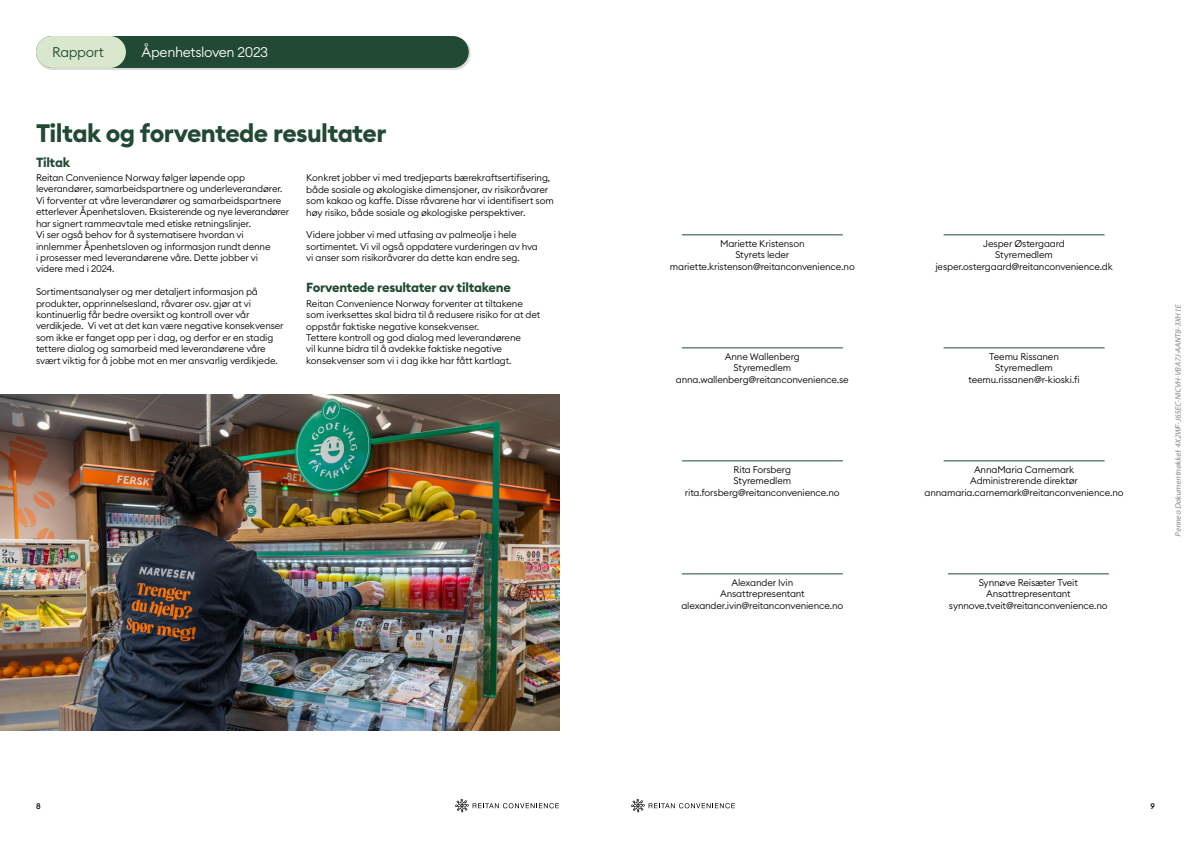
<style>
.page{position:relative;width:1191px;height:842px;background:#fff}
.page>*{position:absolute;margin:0;border:0;box-sizing:border-box;transform-origin:0 0}
.t1{font:700 25px "Euclid Circular B";letter-spacing:-.025em;color:#224934}
.t2{font:300 13.8px "Euclid Circular B";letter-spacing:-.025em;color:#fff}
.t3{font:300 13.8px "Euclid Circular B";letter-spacing:-.025em;color:#224934}
.t4{font:700 13px "Euclid Circular B";letter-spacing:-.02em;color:#224934}
.t5{font:300 9.5px/11.4px "Euclid Circular B";letter-spacing:-.015em;color:#000;text-align:center}
.t6{font:italic 8px "Myriad Pro";color:#888}
.t7{font:500 8px "Euclid Circular B";color:#000}
</style>
<div class="page">
<hr style="left:682px;top:235px;width:161px;height:1px;background:#224934">
<hr style="left:682px;top:348px;width:161px;height:1px;background:#224934">
<hr style="left:682px;top:461px;width:161px;height:1px;background:#224934">
<hr style="left:943px;top:461px;width:161px;height:1px;background:#224934">
<hr style="left:682px;top:574px;width:161px;height:1px;background:#224934">
<hr style="left:948px;top:574px;width:160px;height:1px;background:#224934">
<hr style="left:943px;top:235px;width:161px;height:1px;background:#224934">
<hr style="left:943px;top:348px;width:161px;height:1px;background:#224934">
<img style="left:0;top:394px;width:559px;height:336px">
<div style="left:38px;top:37px;width:433px;height:32px;background:#000;opacity:.15"></div>
<div style="left:36px;top:36px;width:433px;height:32px;background:#224934;border-radius:16px"></div>
<div style="left:36px;top:36px;width:90px;height:32px;background:#d9e8cd;border-radius:16px"></div>
<svg style="left:455px;top:799px;width:104px;height:13px"></svg>
<svg style="left:631px;top:799px;width:104px;height:13px"></svg>
<h2 class="t3" style="left:52px;top:43px;width:53px">Rapport</h2>
<h2 class="t2" style="left:142px;top:43px;width:128px">Åpenhetsloven 2023</h2>
<h1 class="t1" style="left:36px;top:122px;width:352px">Tiltak og forventede resultater</h1>
<p class="t5" style="left:306px;top:172px;width:249px;text-align:left">Konkret jobber vi med tredjeparts bærekraftsertifisering, både sosiale og økologiske dimensjoner, av risikoråvarer som kakao og kaffe. Disse råvarene har vi identifisert som høy risiko, både sosiale og økologiske perspektiver.</p>
<p class="t5" style="left:306px;top:229px;width:233px;text-align:left">Videre jobber vi med utfasing av palmeolje i hele sortimentet. Vi vil også oppdatere vurderingen av hva vi anser som risikoråvarer da dette kan endre seg.</p>
<h3 class="t4" style="left:36px;top:156px;width:36px">Tiltak</h3>
<p class="t5" style="left:36px;top:172px;width:255px;text-align:left">Reitan Convenience Norway følger løpende opp leverandører, samarbeidspartnere og underleverandører.<br>Vi forventer at våre leverandører og samarbeidspartnere etterlever Åpenhetsloven. Eksisterende og nye leverandører har signert rammeavtale med etiske retningslinjer.<br>Vi ser også behov for å systematisere hvordan vi innlemmer Åpenhetsloven og informasjon rundt denne<br>i prosesser med leverandørene våre. Dette jobber vi<br>videre med i 2024.</p>
<p class="t5" style="left:36px;top:286px;width:249px;text-align:left">Sortimentsanalyser og mer detaljert informasjon på produkter, opprinnelsesland, råvarer osv. gjør at vi kontinuerlig får bedre oversikt og kontroll over vår verdikjede. Vi vet at det kan være negative konsekvenser som ikke er fanget opp per i dag, og derfor er en stadig tettere dialog og samarbeid med leverandørene våre svært viktig for å jobbe mot en mer ansvarlig verdikjede.</p>
<h3 class="t4" style="left:306px;top:282px;width:206px">Forventede resultater av tiltakene</h3>
<p class="t5" style="left:306px;top:297px;width:235px;text-align:left">Reitan Convenience Norway forventer at tiltakene som iverksettes skal bidra til å redusere risiko for at det oppstår faktiske negative konsekvenser.<br>Tettere kontroll og god dialog med leverandørene<br>vil kunne bidra til å avdekke faktiske negative konsekvenser som vi i dag ikke har fått kartlagt.</p>
<p class="t5" style="left:670px;top:237px;width:186px">Mariette Kristenson<br>Styrets leder mariette.kristenson@reitanconvenience.no</p>
<p class="t5" style="left:676px;top:350px;width:174px">Anne Wallenberg<br>Styremedlem anna.wallenberg@reitanconvenience.se</p>
<p class="t5" style="left:935px;top:237px;width:179px">Jesper Østergaard<br>Styremedlem jesper.ostergaard@reitanconvenience.dk</p>
<p class="t5" style="left:968px;top:350px;width:113px">Teemu Rissanen<br>Styremedlem teemu.rissanen@r-kioski.fi</p>
<p class="t5" style="left:685px;top:463px;width:156px">Rita Forsberg<br>Styremedlem rita.forsberg@reitanconvenience.no</p>
<p class="t5" style="left:924px;top:463px;width:200px">AnnaMaria Carnemark<br>Administrerende direktør annamaria.carnemark@reitanconvenience.no</p>
<p class="t5" style="left:681px;top:576px;width:163px">Alexander Ivin<br>Ansattrepresentant alexander.ivin@reitanconvenience.no</p>
<p class="t5" style="left:949px;top:576px;width:160px">Synnøve Reisæter Tveit<br>Ansattrepresentant synnove.tveit@reitanconvenience.no</p>
<p class="t6" style="left:1175px;top:537px;width:234px;rotate:-90deg">Penneo Dokumentnøkkel:4X2WF-J65EC-NICVH-VBA7J-AANT8-3XH1E</p>
<p class="t7" style="left:36px;top:802px;width:6px">8</p>
<p class="t7" style="left:1150px;top:802px;width:6px">9</p>
</div>
